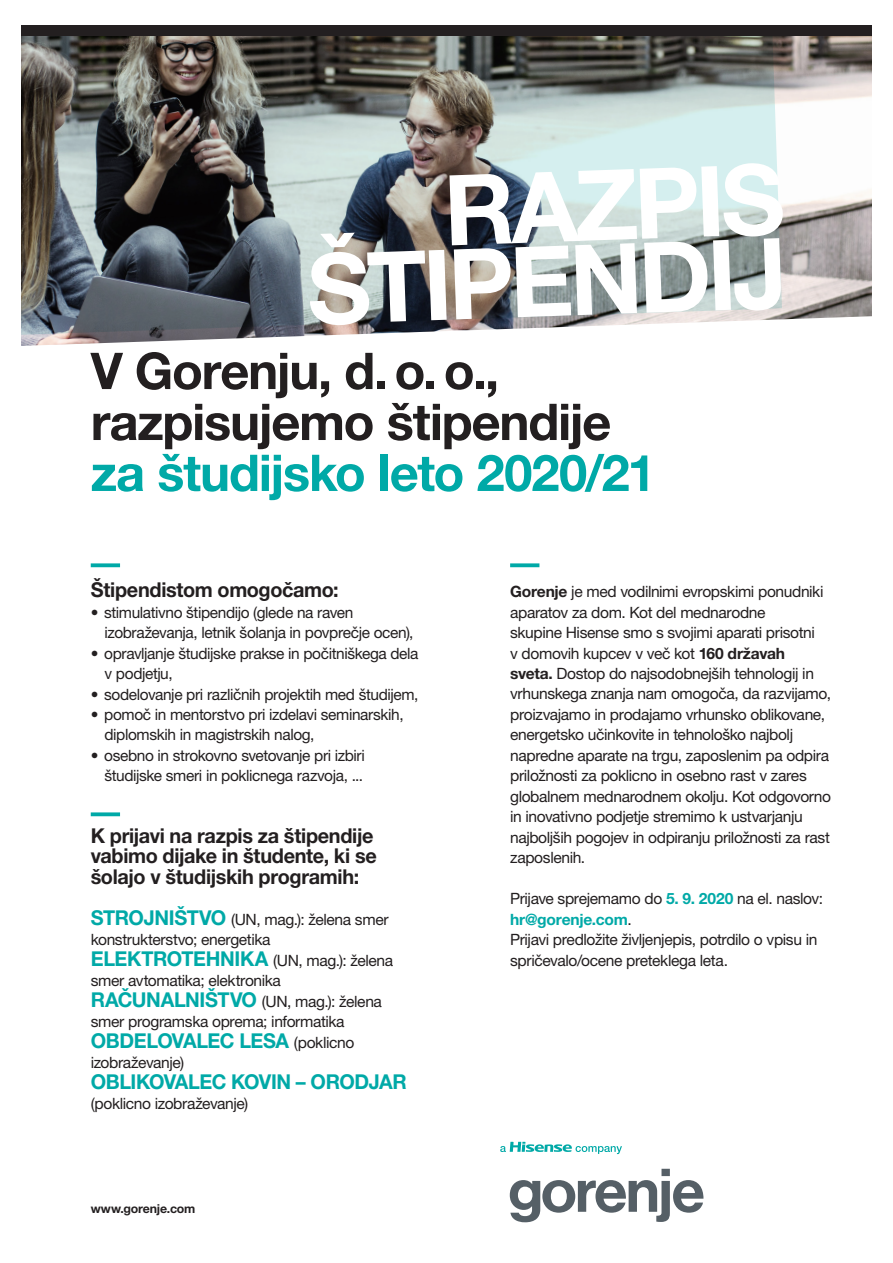
<style>
.page{position:relative;width:893px;height:1263px;background:#fff}
.page>*{position:absolute;margin:0;border:0;box-sizing:border-box;transform-origin:0 0}
.t1{font:700 97.95px/74.1px "Helvetica Neue LT Pro";color:#fff;text-align:right}
.t2{font:700 50.7px/51px "Helvetica Neue LT Pro";letter-spacing:-.025em;color:#231f20}
.t3{font:700 20.4px/20.5px "Helvetica Neue LT Pro";letter-spacing:-.015em;color:#231f20}
.t4{font:700 20.4px "Helvetica Neue LT Pro";letter-spacing:-.02em;color:#00a9a7}
.t5{font:15.6px/20.4px "Helvetica Neue LT Pro";letter-spacing:-.025em;color:#231f20}
.t6{font:700 12.3px "Helvetica Neue LT Pro";letter-spacing:-.015em;color:#231f20}
.s1{color:#00a9a7}
.s2{font-weight:700;font-size:20.4px;color:#00a9a7}
.s3{font-weight:400;font-size:15.6px;color:#231f20}
.s4{font-weight:700}
.s5{font-weight:700;color:#00a9a7}
</style>
<div class="page">
<img style="left:21px;top:36px;width:851px;height:310px">
<img style="left:21px;top:36px;width:761px;height:302px">
<div style="left:21px;top:25px;width:854px;height:11px;background:#231f20"></div>
<svg style="left:91px;top:563px;width:29px;height:4px"></svg>
<svg style="left:510px;top:563px;width:29px;height:4px"></svg>
<svg style="left:91px;top:812px;width:29px;height:4px"></svg>
<div style="left:872px;top:8px;width:16px;height:455px;background:#fff"></div>
<svg style="left:510px;top:1169px;width:193px;height:53px"></svg>
<svg style="left:500px;top:1142px;width:122px;height:12px"></svg>
<p class="t1" style="left:303px;top:176px;width:482px;rotate:-2deg">RAZPIS<br>ŠTIPENDIJ</p>
<p class="t2" style="left:91px;top:344px;width:566px">V Gorenju, d.o.o., razpisujemo štipendije <span class="s1">za študijsko leto 2020/21</span></p>
<p class="t3" style="left:91px;top:579px;width:250px">Štipendistom omogočamo:</p>
<p class="t5" style="left:105px;top:602px;width:310px;text-indent:-14px">• stimulativno štipendijo (glede na raven izobraževanja, letnik šolanja in povprečje ocen),</p>
<p class="t5" style="left:105px;top:643px;width:316px;text-indent:-14px">• opravljanje študijske prakse in počitniškega dela v podjetju,</p>
<p class="t5" style="left:91px;top:683px;width:329px">• sodelovanje pri različnih projektih med študijem,</p>
<p class="t5" style="left:105px;top:704px;width:301px;text-indent:-14px">• pomoč in mentorstvo pri izdelavi seminarskih, diplomskih in magistrskih nalog,</p>
<p class="t5" style="left:91px;top:745px;width:276px;text-align:right">• osebno in strokovno svetovanje pri izbiri študijske smeri in poklicnega razvoja, ...</p>
<p class="t3" style="left:91px;top:825px;width:287px">K prijavi na razpis za štipendije vabimo dijake in študente, ki se šolajo v študijskih programih:</p>
<p class="t5" style="left:91px;top:909px;width:304px"><span class="s2">STROJNIŠTVO</span> (UN, mag.): želena smer konstrukterstvo; energetika <span class="s2">ELEKTROTEHNIKA</span> (UN, mag.): želena smer avtomatika; elektronika <span class="s2">RAČUNALNIŠTVO</span> (UN, mag.): želena smer programska oprema; informatika</p>
<p class="t4" style="left:91px;top:1028px;width:265px">OBDELOVALEC LESA <span class="s3">(poklicno</span></p>
<p class="t5" style="left:91px;top:1052px;width:95px">izobraževanje)</p>
<p class="t4" style="left:91px;top:1069px;width:317px">OBLIKOVALEC KOVIN – ORODJAR</p>
<p class="t5" style="left:91px;top:1093px;width:159px">(poklicno izobraževanje)</p>
<p class="t6" style="left:91px;top:1201px;width:106px">www.gorenje.com</p>
<p class="t5" style="left:510px;top:581px;width:322px"><span class="s4">Gorenje</span> je med vodilnimi evropskimi ponudniki aparatov za dom. Kot del mednarodne<br>skupine Hisense smo s svojimi aparati prisotni<br>v domovih kupcev v več kot <span class="s4">160 državah sveta.</span> Dostop do najsodobnejših tehnologij in vrhunskega znanja nam omogoča, da razvijamo, proizvajamo in prodajamo vrhunsko oblikovane, energetsko učinkovite in tehnološko najbolj napredne aparate na trgu, zaposlenim pa odpira priložnosti za poklicno in osebno rast v zares globalnem mednarodnem okolju. Kot odgovorno in inovativno podjetje stremimo k ustvarjanju najboljših pogojev in odpiranju priložnosti za rast zaposlenih.</p>
<p class="t5" style="left:510px;top:888px;width:315px">Prijave sprejemamo do <span class="s5">5. 9. 2020</span> na el. naslov: <span class="s5">hr@gorenje.com</span>.<br>Prijavi predložite življenjepis, potrdilo o vpisu in spričevalo/ocene preteklega leta.</p>
</div>
